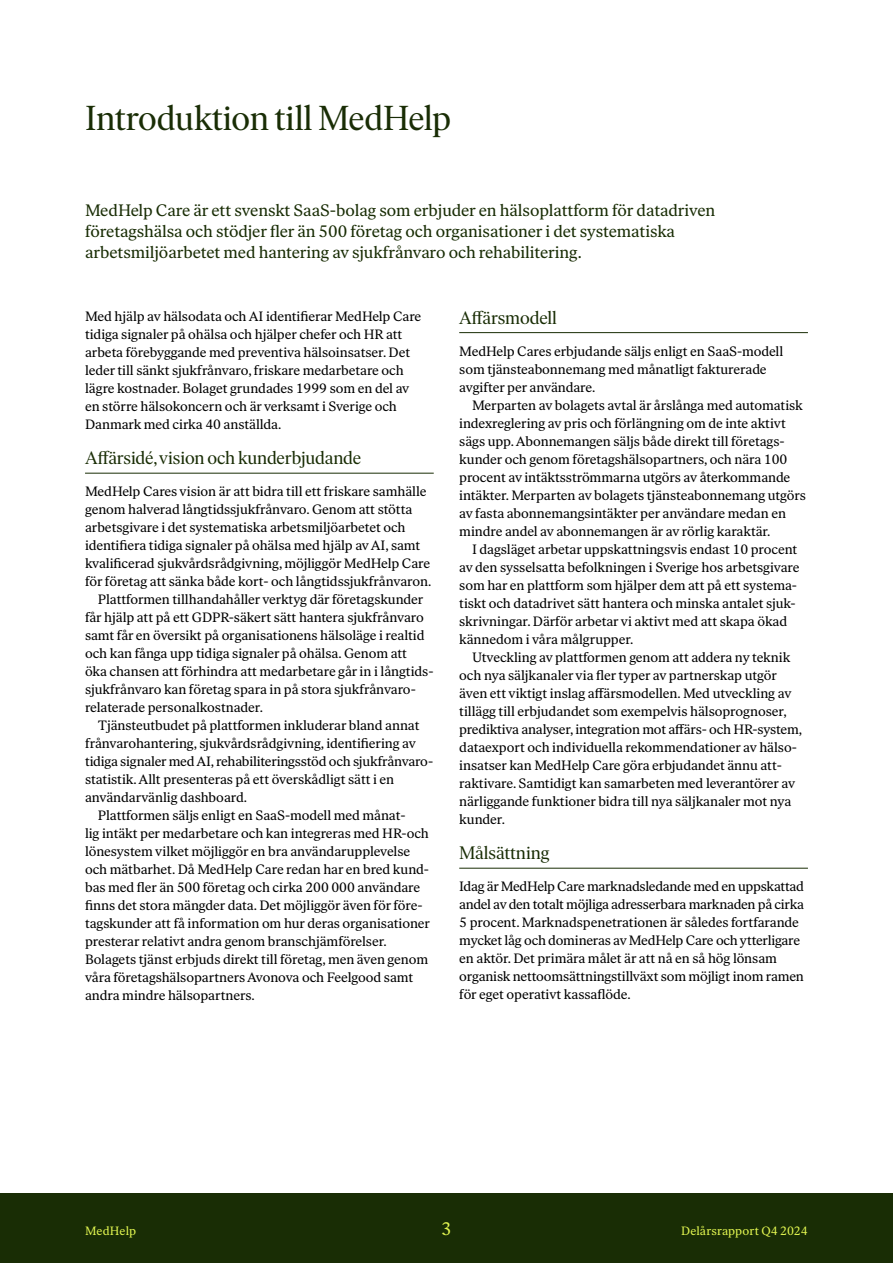
<style>
.page{position:relative;width:893px;height:1263px;background:#fff}
.page>*{position:absolute;margin:0;border:0;box-sizing:border-box;transform-origin:0 0}
.t1{font:34.5px "Ivar Headline";letter-spacing:-.005em;color:#192d05}
.t2{font:18px "Ivar Headline";letter-spacing:-.005em;color:#192d05}
.t3{font:18px "Ivar Text";color:#e1f550}
.t4{font:16.5px/21px "Ivar Text";letter-spacing:-.005em;color:#192d05}
.t5{font:13.5px/18px "Ivar Text";letter-spacing:-.005em;color:#000}
.t6{font:12px "Ivar Text";letter-spacing:.01em;color:#e1f550}
</style>
<div class="page">
<hr style="left:85px;top:473px;width:349px;height:1px;background:#192d05">
<hr style="left:459px;top:332px;width:349px;height:1px;background:#192d05">
<hr style="left:459px;top:868px;width:349px;height:1px;background:#192d05">
<div style="left:0;top:1193px;width:893px;height:70px;background:#192d05"></div>
<h1 class="t1" style="left:85px;top:99px;width:368px">Introduktion till MedHelp</h1>
<p class="t4" style="left:85px;top:199px;width:632px">MedHelp Care är ett svenskt SaaS-bolag som erbjuder en hälsoplattform för datadriven företagshälsa och stödjer fler än 500 företag och organisationer i det systematiska arbetsmiljöarbetet med hantering av sjukfrånvaro och rehabilitering.</p>
<p class="t5" style="left:85px;top:307px;width:338px">Med hjälp av hälsodata och AI identifierar MedHelp Care tidiga signaler på ohälsa och hjälper chefer och HR att arbeta förebyggande med preventiva hälsoinsatser. Det leder till sänkt sjukfrånvaro, friskare medarbetare och lägre kostnader. Bolaget grundades 1999 som en del av en större hälsokoncern och är verksamt i Sverige och Danmark med cirka 40 anställda.</p>
<h2 class="t2" style="left:85px;top:448px;width:278px">Affärsidé, vision och kunderbjudande</h2>
<p class="t5" style="left:85px;top:482px;width:343px">MedHelp Cares vision är att bidra till ett friskare samhälle</p>
<p class="t5" style="left:85px;top:500px;width:329px">genom halverad långtidssjukfrånvaro. Genom att stötta</p>
<p class="t5" style="left:85px;top:518px;width:322px">arbetsgivare i det systematiska arbetsmiljöarbetet och</p>
<p class="t5" style="left:85px;top:536px;width:337px">identifiera tidiga signaler på ohälsa med hjälp av AI, samt</p>
<p class="t5" style="left:85px;top:554px;width:347px">kvalificerad sjukvårdsrådgivning, möjliggör MedHelp Care</p>
<p class="t5" style="left:85px;top:572px;width:348px">för företag att sänka både kort- och långtidssjukfrånvaron.</p>
<p class="t5" style="left:98px;top:590px;width:327px">Plattformen tillhandahåller verktyg där företagskunder</p>
<p class="t5" style="left:85px;top:608px;width:340px">får hjälp att på ett GDPR-säkert sätt hantera sjukfrånvaro</p>
<p class="t5" style="left:85px;top:626px;width:341px">samt får en översikt på organisationens hälsoläge i realtid</p>
<p class="t5" style="left:85px;top:644px;width:323px">och kan fånga upp tidiga signaler på ohälsa. Genom att</p>
<p class="t5" style="left:85px;top:662px;width:350px">öka chansen att förhindra att medarbetare går in i långtids-</p>
<p class="t5" style="left:85px;top:680px;width:332px">sjukfrånvaro kan företag spara in på stora sjukfrånvaro-</p>
<p class="t5" style="left:85px;top:698px;width:179px">relaterade personalkostnader.</p>
<p class="t5" style="left:98px;top:716px;width:323px">Tjänsteutbudet på plattformen inkluderar bland annat</p>
<p class="t5" style="left:85px;top:734px;width:332px">frånvarohantering, sjukvårdsrådgivning, identifiering av</p>
<p class="t5" style="left:85px;top:752px;width:350px">tidiga signaler med AI, rehabiliteringsstöd och sjukfrånvaro-</p>
<p class="t5" style="left:85px;top:770px;width:311px">statistik. Allt presenteras på ett överskådligt sätt i en</p>
<p class="t5" style="left:85px;top:788px;width:164px">användarvänlig dashboard.</p>
<p class="t5" style="left:98px;top:806px;width:309px">Plattformen säljs enligt en SaaS-modell med månat-</p>
<p class="t5" style="left:85px;top:824px;width:345px">lig intäkt per medarbetare och kan integreras med HR-och</p>
<p class="t5" style="left:85px;top:842px;width:327px">lönesystem vilket möjliggör en bra användarupplevelse</p>
<p class="t5" style="left:85px;top:860px;width:345px">och mätbarhet. Då MedHelp Care redan har en bred kund-</p>
<p class="t5" style="left:85px;top:878px;width:337px">bas med fler än 500 företag och cirka 200 000 användare</p>
<p class="t5" style="left:85px;top:896px;width:339px">finns det stora mängder data. Det möjliggör även för före-</p>
<p class="t5" style="left:85px;top:914px;width:346px">tagskunder att få information om hur deras organisationer</p>
<p class="t5" style="left:85px;top:932px;width:303px">presterar relativt andra genom branschjämförelser.</p>
<p class="t5" style="left:85px;top:950px;width:345px">Bolagets tjänst erbjuds direkt till företag, men även genom</p>
<p class="t5" style="left:85px;top:968px;width:330px">våra företagshälsopartners Avonova och Feelgood samt</p>
<p class="t5" style="left:85px;top:986px;width:171px">andra mindre hälsopartners.</p>
<h2 class="t2" style="left:459px;top:307px;width:99px">Affärsmodell</h2>
<p class="t5" style="left:459px;top:342px;width:325px">MedHelp Cares erbjudande säljs enligt en SaaS-modell som tjänsteabonnemang med månatligt fakturerade avgifter per användare.</p>
<p class="t5" style="left:459px;top:396px;width:348px;text-indent:13px">Merparten av bolagets avtal är årslånga med automatisk indexreglering av pris och förlängning om de inte aktivt sägs upp. Abonnemangen säljs både direkt till företags&shy;kunder och genom företagshälsopartners, och nära 100 procent av intäktsströmmarna utgörs av återkommande intäkter. Merparten av bolagets tjänsteabonnemang utgörs av fasta abonnemangsintäkter per användare medan en mindre andel av abonnemangen är av rörlig karaktär.</p>
<p class="t5" style="left:459px;top:540px;width:342px;text-indent:13px">I dagsläget arbetar uppskattningsvis endast 10 procent av den sysselsatta befolkningen i Sverige hos arbetsgivare som har en plattform som hjälper dem att på ett systema&shy;tiskt och datadrivet sätt hantera och minska antalet sjuk&shy;skrivningar. Därför arbetar vi aktivt med att skapa ökad kännedom i våra målgrupper.</p>
<p class="t5" style="left:459px;top:648px;width:344px;text-indent:13px">Utveckling av plattformen genom att addera ny teknik och nya säljkanaler via fler typer av partnerskap utgör även ett viktigt inslag affärsmodellen. Med utveckling av tillägg till erbjudandet som exempelvis hälsoprognoser, prediktiva analyser, integration mot affärs- och HR-system, dataexport och individuella rekommendationer av hälso&shy;insatser kan MedHelp Care göra erbjudandet ännu att&shy;raktivare. Samtidigt kan samarbeten med leverantörer av närliggande funktioner bidra till nya säljkanaler mot nya kunder.</p>
<h2 class="t2" style="left:459px;top:843px;width:92px">Målsättning</h2>
<p class="t5" style="left:459px;top:877px;width:346px">Idag är MedHelp Care marknadsledande med en uppskattad andel av den totalt möjliga adresserbara marknaden på cirka 5 procent. Marknadspenetrationen är således fortfarande mycket låg och domineras av MedHelp Care och ytterligare en aktör. Det primära målet är att nå en så hög lönsam organisk nettoomsättningstillväxt som möjligt inom ramen för eget operativt kassaflöde.</p>
<p class="t6" style="left:85px;top:1224px;width:53px">MedHelp</p>
<h2 class="t3" style="left:441px;top:1218px;width:12px">3</h2>
<p class="t6" style="left:681px;top:1224px;width:128px">Delårsrapport Q4 2024</p>
</div>
